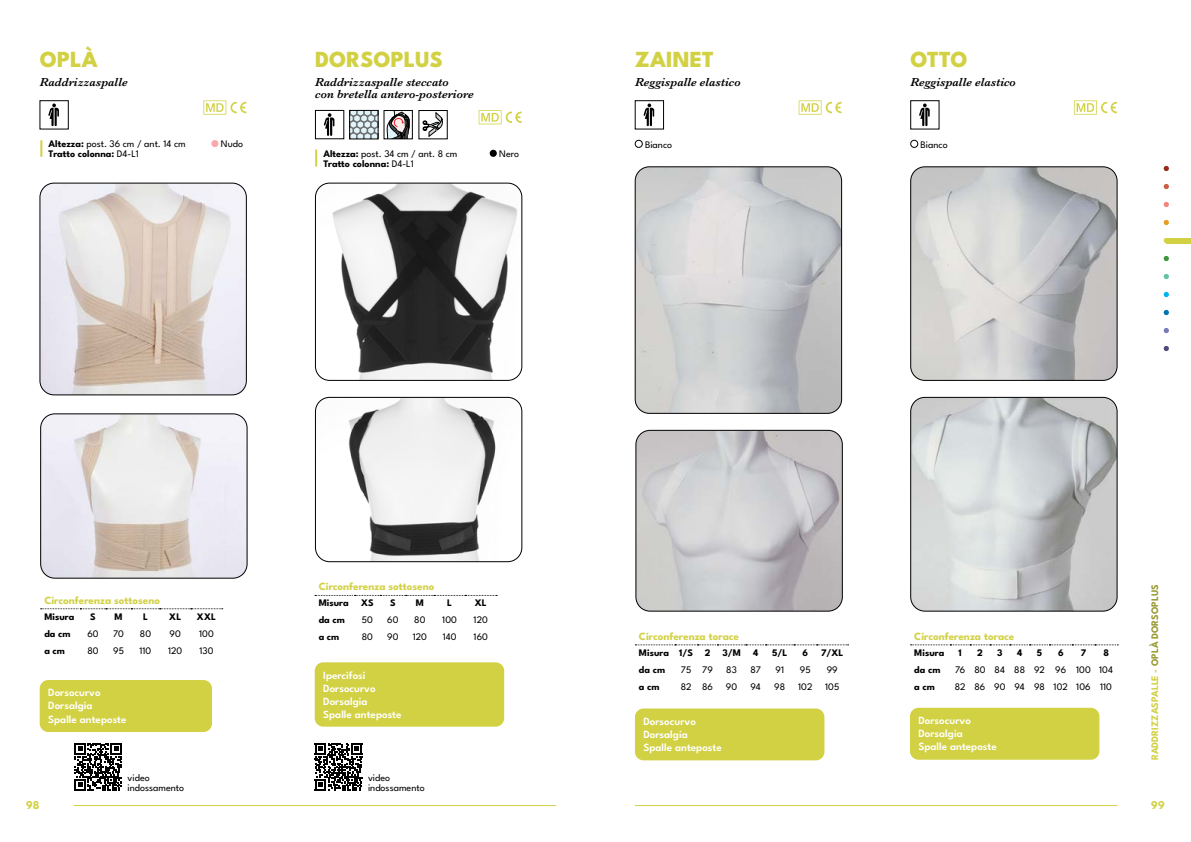
<style>
.page{position:relative;width:1191px;height:842px;background:#fff}
.page>*{position:absolute;margin:0;border:0;box-sizing:border-box;transform-origin:0 0}
.t1{font:800 23px "League Spartan";color:#d2d144}
.t2{font:italic 600 12px/12px "Baskerville";color:#000}
.t3{font:700 12px "League Spartan";color:#d2d144}
.t4{font:600 11px/13.2px "League Spartan";color:#fff}
.t5{font:700 11px "League Spartan";color:#d2d144}
.t6{font:10px/10px "League Spartan";color:#000}
.t7{font:700 10px/10px "League Spartan";color:#000}
.t8{font:700 10px "League Spartan";color:#d2d144}
.s1{font-weight:700}
.s2{font-weight:400}
.s3{color:#989a31}
</style>
<div class="page">
<hr style="left:635px;top:805px;width:482px;height:1px;background:#d2d144">
<hr style="left:74px;top:805px;width:482px;height:1px;background:#d2d144">
<svg style="left:1163px;top:166px;width:5px;height:5px"></svg>
<svg style="left:1163px;top:184px;width:5px;height:5px"></svg>
<svg style="left:1163px;top:202px;width:5px;height:5px"></svg>
<svg style="left:1163px;top:220px;width:5px;height:5px"></svg>
<svg style="left:1163px;top:238px;width:3px;height:5px"></svg>
<svg style="left:1163px;top:256px;width:5px;height:5px"></svg>
<svg style="left:1163px;top:274px;width:5px;height:5px"></svg>
<svg style="left:1163px;top:292px;width:5px;height:5px"></svg>
<svg style="left:1163px;top:310px;width:5px;height:5px"></svg>
<svg style="left:1163px;top:328px;width:5px;height:5px"></svg>
<svg style="left:1163px;top:346px;width:5px;height:5px"></svg>
<div style="left:1166px;top:238px;width:25px;height:5px;background:#d2d144"></div>
<img style="left:315px;top:397px;width:207px;height:165px">
<div style="left:315px;top:397px;width:207px;height:165px;border:1px solid #000;border-radius:14px"></div>
<img style="left:315px;top:183px;width:207px;height:197px">
<div style="left:315px;top:183px;width:207px;height:198px;border:1px solid #000;border-radius:14px"></div>
<div style="left:315px;top:662px;width:189px;height:65px;background:#d2d144;border-radius:9px"></div>
<svg style="left:490px;top:150px;width:7px;height:7px"></svg>
<svg style="left:315px;top:150px;width:2px;height:17px"></svg>
<svg style="left:478px;top:110px;width:43px;height:14px"></svg>
<svg style="left:323px;top:113px;width:11px;height:23px"></svg>
<div style="left:315px;top:110px;width:29px;height:29px;border:1px solid #000"></div>
<svg style="left:386px;top:112px;width:24px;height:28px"></svg>
<div style="left:384px;top:110px;width:28px;height:29px;border:1px solid #000"></div>
<svg style="left:349px;top:110px;width:30px;height:30px"></svg>
<div style="left:349px;top:110px;width:29px;height:29px;border:1px solid #000"></div>
<img style="left:636px;top:430px;width:206px;height:181px">
<div style="left:635px;top:430px;width:207px;height:181px;border:1px solid #000;border-radius:14px"></div>
<img style="left:910px;top:397px;width:207px;height:214px">
<div style="left:910px;top:397px;width:207px;height:214px;border:1px solid #000;border-radius:14px"></div>
<img style="left:635px;top:167px;width:206px;height:246px">
<div style="left:635px;top:167px;width:207px;height:247px;border:1px solid #000;border-radius:14px"></div>
<img style="left:910px;top:167px;width:207px;height:213px">
<div style="left:910px;top:167px;width:207px;height:214px;border:1px solid #000;border-radius:14px"></div>
<div style="left:635px;top:708px;width:189px;height:52px;background:#d2d144;border-radius:9px"></div>
<div style="left:910px;top:708px;width:189px;height:52px;background:#d2d144;border-radius:9px"></div>
<svg style="left:910px;top:140px;width:8px;height:8px"></svg>
<svg style="left:634px;top:140px;width:9px;height:8px"></svg>
<svg style="left:798px;top:100px;width:43px;height:15px"></svg>
<svg style="left:1074px;top:100px;width:42px;height:15px"></svg>
<svg style="left:919px;top:103px;width:10px;height:24px"></svg>
<div style="left:910px;top:100px;width:29px;height:29px;border:1px solid #000"></div>
<svg style="left:643px;top:103px;width:11px;height:24px"></svg>
<div style="left:635px;top:100px;width:29px;height:29px;border:1px solid #000"></div>
<svg style="left:315px;top:743px;width:47px;height:47px"></svg>
<svg style="left:315px;top:595px;width:182px;height:1px"></svg>
<svg style="left:635px;top:645px;width:213px;height:1px"></svg>
<svg style="left:910px;top:645px;width:208px;height:1px"></svg>
<svg style="left:211px;top:140px;width:7px;height:7px"></svg>
<img style="left:41px;top:414px;width:206px;height:164px">
<div style="left:40px;top:414px;width:207px;height:164px;border:1px solid #000;border-radius:14px"></div>
<img style="left:40px;top:183px;width:206px;height:212px">
<div style="left:40px;top:183px;width:207px;height:212px;border:1px solid #000;border-radius:14px"></div>
<div style="left:40px;top:680px;width:172px;height:52px;background:#d2d144;border-radius:9px"></div>
<svg style="left:40px;top:140px;width:2px;height:17px"></svg>
<svg style="left:48px;top:103px;width:11px;height:24px"></svg>
<div style="left:40px;top:100px;width:29px;height:29px;border:1px solid #000"></div>
<svg style="left:203px;top:100px;width:43px;height:15px"></svg>
<svg style="left:74px;top:743px;width:48px;height:47px"></svg>
<svg style="left:41px;top:608px;width:182px;height:1px"></svg>
<svg style="left:422px;top:112px;width:21px;height:25px"></svg>
<h1 class="t1" style="left:40px;top:41px;width:59px">OPLÀ</h1>
<p class="t2" style="left:40px;top:76px;width:89px">Raddrizzaspalle</p>
<p class="t6" style="left:49px;top:138px;width:139px"><span class="s1">Altezza:</span> post. 36 cm / ant. 14 cm<br><span class="s1">Tratto colonna:</span> D4-L1</p>
<p class="t6" style="left:221px;top:138px;width:24px">Nudo</p>
<h1 class="t1" style="left:315px;top:41px;width:129px">DORSOPLUS</h1>
<p class="t2" style="left:315px;top:76px;width:160px">Raddrizzaspalle steccato<br>con bretella antero-posteriore</p>
<p class="t7" style="left:323px;top:147px;width:136px">Altezza: <span class="s2">post. 34 cm / ant. 8 cm<br></span>Tratto colonna: <span class="s2">D4-L1</span></p>
<p class="t6" style="left:499px;top:148px;width:21px">Nero</p>
<h1 class="t1" style="left:635px;top:41px;width:80px">ZAINET</h1>
<h1 class="t1" style="left:910px;top:41px;width:59px">OTTO</h1>
<p class="t2" style="left:635px;top:76px;width:107px">Reggispalle elastico</p>
<p class="t2" style="left:910px;top:76px;width:107px">Reggispalle elastico</p>
<p class="t6" style="left:645px;top:138px;width:29px">Bianco</p>
<p class="t6" style="left:920px;top:138px;width:29px">Bianco</p>
<p class="t5" style="left:44px;top:591px;width:117px">Circonferenza sottoseno</p>
<p class="t7" style="left:44px;top:611px;width:32px">Misura</p>
<p class="t7" style="left:90px;top:611px;width:7px">S</p>
<p class="t7" style="left:114px;top:611px;width:10px">M</p>
<p class="t7" style="left:143px;top:611px;width:6px">L</p>
<p class="t7" style="left:169px;top:611px;width:13px">XL</p>
<p class="t7" style="left:197px;top:611px;width:21px">XXL</p>
<p class="t7" style="left:44px;top:628px;width:28px">da cm</p>
<p class="t6" style="left:87px;top:628px;width:13px">60</p>
<p class="t6" style="left:113px;top:628px;width:13px">70</p>
<p class="t6" style="left:140px;top:628px;width:13px">80</p>
<p class="t6" style="left:170px;top:628px;width:13px">90</p>
<p class="t6" style="left:199px;top:628px;width:16px">100</p>
<p class="t7" style="left:44px;top:645px;width:22px">a cm</p>
<p class="t6" style="left:87px;top:645px;width:13px">80</p>
<p class="t6" style="left:113px;top:645px;width:12px">95</p>
<p class="t6" style="left:140px;top:645px;width:13px">110</p>
<p class="t6" style="left:168px;top:645px;width:16px">120</p>
<p class="t6" style="left:199px;top:645px;width:16px">130</p>
<p class="t4" style="left:48px;top:685px;width:80px">Dorsocurvo<br>Dorsalgia<br>Spalle anteposte</p>
<p class="t6" style="left:127px;top:771px;width:58px">video indossamento</p>
<p class="t5" style="left:319px;top:578px;width:117px">Circonferenza sottoseno</p>
<p class="t7" style="left:319px;top:597px;width:57px">Misura XS</p>
<p class="t7" style="left:390px;top:597px;width:7px">S</p>
<p class="t7" style="left:416px;top:597px;width:10px">M</p>
<p class="t7" style="left:447px;top:597px;width:6px">L</p>
<p class="t7" style="left:475px;top:597px;width:13px">XL</p>
<p class="t7" style="left:319px;top:614px;width:28px">da cm</p>
<p class="t6" style="left:362px;top:614px;width:13px">50</p>
<p class="t6" style="left:387px;top:614px;width:13px">60</p>
<p class="t6" style="left:414px;top:614px;width:13px">80</p>
<p class="t6" style="left:442px;top:614px;width:16px">100</p>
<p class="t6" style="left:473px;top:614px;width:16px">120</p>
<p class="t7" style="left:319px;top:631px;width:22px">a cm</p>
<p class="t6" style="left:362px;top:631px;width:13px">80</p>
<p class="t6" style="left:387px;top:631px;width:13px">90</p>
<p class="t6" style="left:413px;top:631px;width:16px">120</p>
<p class="t6" style="left:443px;top:631px;width:15px">140</p>
<p class="t6" style="left:473px;top:631px;width:16px">160</p>
<p class="t5" style="left:639px;top:627px;width:102px">Circonferenza torace</p>
<p class="t7" style="left:639px;top:647px;width:121px">Misura 1/S 2 3/M 4</p>
<p class="t7" style="left:772px;top:647px;width:17px">5/L</p>
<p class="t7" style="left:802px;top:647px;width:7px">6</p>
<p class="t7" style="left:821px;top:647px;width:24px">7/XL</p>
<p class="t7" style="left:639px;top:664px;width:28px">da cm</p>
<p class="t6" style="left:681px;top:664px;width:33px">75 79</p>
<p class="t6" style="left:726px;top:664px;width:12px">83</p>
<p class="t6" style="left:750px;top:664px;width:12px">87</p>
<p class="t6" style="left:775px;top:664px;width:10px">91</p>
<p class="t6" style="left:800px;top:664px;width:12px">95</p>
<p class="t6" style="left:826px;top:664px;width:12px">99</p>
<p class="t7" style="left:639px;top:681px;width:22px">a cm</p>
<p class="t6" style="left:681px;top:681px;width:34px">82 86</p>
<p class="t6" style="left:726px;top:681px;width:13px">90</p>
<p class="t6" style="left:750px;top:681px;width:12px">94</p>
<p class="t6" style="left:774px;top:681px;width:12px">98</p>
<p class="t6" style="left:798px;top:681px;width:16px">102</p>
<p class="t6" style="left:825px;top:681px;width:16px">105</p>
<p class="t5" style="left:914px;top:627px;width:102px">Circonferenza torace</p>
<p class="t7" style="left:914px;top:647px;width:32px">Misura</p>
<p class="t7" style="left:958px;top:647px;width:5px">1</p>
<p class="t7" style="left:977px;top:647px;width:7px">2</p>
<p class="t7" style="left:997px;top:647px;width:7px">3</p>
<p class="t7" style="left:1017px;top:647px;width:7px">4</p>
<p class="t7" style="left:1036px;top:647px;width:7px">5</p>
<p class="t7" style="left:1058px;top:647px;width:7px">6</p>
<p class="t7" style="left:1080px;top:647px;width:7px">7</p>
<p class="t7" style="left:1103px;top:647px;width:7px">8</p>
<p class="t7" style="left:914px;top:664px;width:28px">da cm</p>
<p class="t6" style="left:955px;top:664px;width:159px">76 80 84 88 92 96 100 104</p>
<p class="t7" style="left:914px;top:681px;width:22px">a cm</p>
<p class="t6" style="left:954px;top:681px;width:159px">82 86 90 94 98 102 106 110</p>
<p class="t4" style="left:323px;top:667px;width:80px">Ipercifosi<br>Dorsocurvo<br>Dorsalgia<br>Spalle anteposte</p>
<p class="t4" style="left:643px;top:713px;width:80px">Dorsocurvo<br>Dorsalgia<br>Spalle anteposte</p>
<p class="t4" style="left:918px;top:713px;width:80px">Dorsocurvo<br>Dorsalgia<br>Spalle anteposte</p>
<p class="t6" style="left:368px;top:771px;width:58px">video indossamento</p>
<p class="t8" style="left:1147px;top:760px;width:177px;rotate:-90deg">RADDRIZZASPALLE - <span class="s3">OPLÀ DORSOPLUS</span></p>
<p class="t3" style="left:26px;top:796px;width:15px">98</p>
<p class="t3" style="left:1151px;top:796px;width:15px">99</p>
</div>
